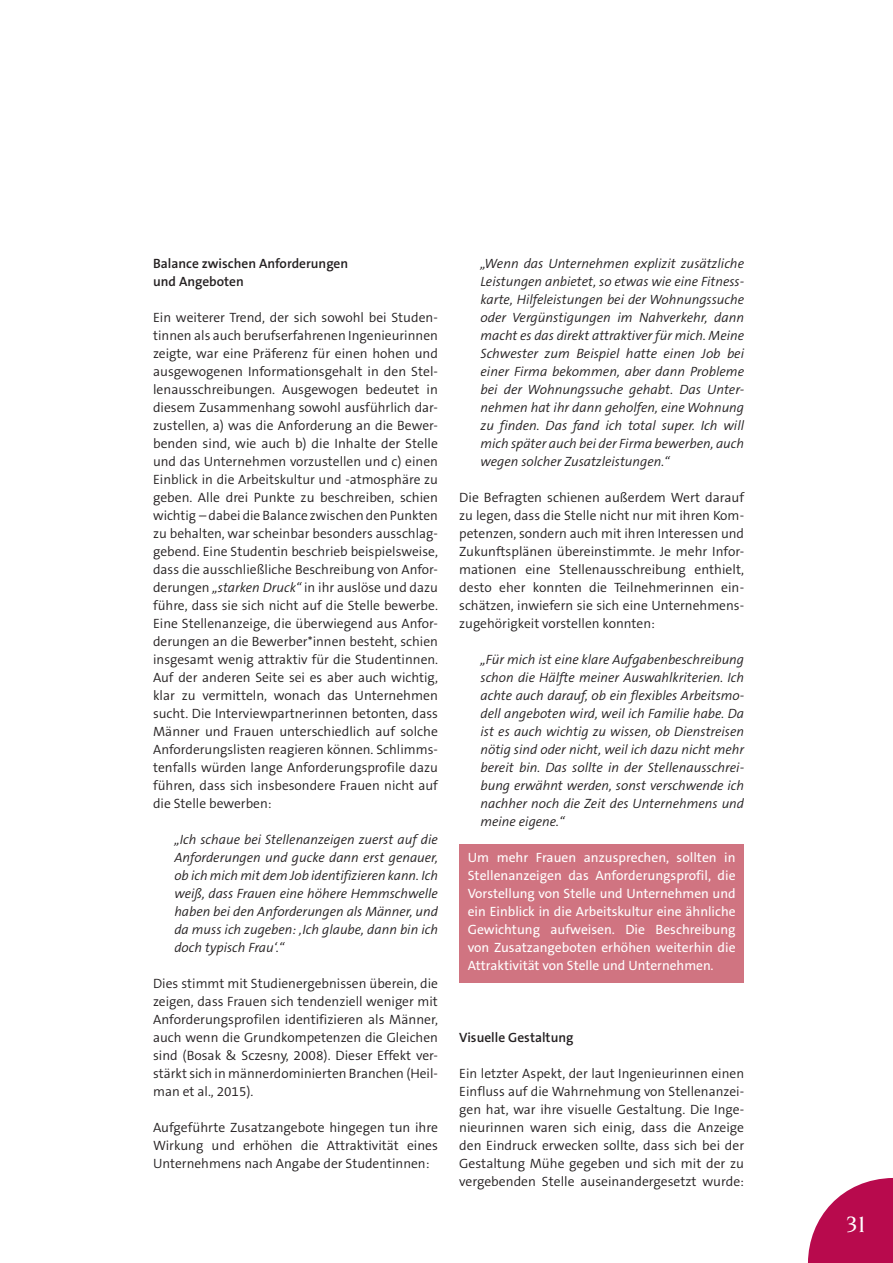
<style>
.page{position:relative;width:893px;height:1263px;background:#fff}
.page>*{position:absolute;margin:0;border:0;box-sizing:border-box;transform-origin:0 0}
.t1{font:500 24px "Novarese Pro";color:#fff}
.t2{font:300 13.5px/18px "The Sans B Plus W4";color:#231f20;text-align:justify}
.t3{font:italic 300 13.5px/18px "The Sans B Plus W4";color:#231f20;text-align:justify}
.t4{font:13.5px/18px "The Sans B Plus W5 Plain";color:#fff;text-align:justify}
.t5{font:600 13.5px/18px "The Sans B Plus W6";color:#231f20}
.s1{font-style:italic}
</style>
<div class="page">
<div style="left:459px;top:844px;width:285px;height:138px;background:#d07481"></div>
<svg style="left:808px;top:1178px;width:85px;height:85px"></svg>
<p class="t5" style="left:153px;top:255px;width:197px">Balance zwischen Anforderungen und Angeboten</p>
<p class="t2" style="left:153px;top:309px;width:286px">Ein weiterer Trend, der sich sowohl bei Studen&shy;tinnen als auch berufserfahrenen Ingenieurinnen zeigte, war eine Präferenz für einen hohen und ausgewogenen Informationsgehalt in den Stel&shy;lenausschreibungen. Ausgewogen bedeutet in diesem Zusammenhang sowohl ausführlich dar&shy;zustellen, a) was die Anforderung an die Bewer&shy;benden sind, wie auch b) die Inhalte der Stelle und das Unternehmen vorzustellen und c) einen Einblick in die Arbeitskultur und -atmosphäre zu geben. Alle drei Punkte zu beschreiben, schien wichtig – dabei die Balance zwischen den Punkten zu behalten, war scheinbar besonders ausschlag&shy;gebend. Eine Studentin beschrieb beispielsweise, dass die ausschließliche Beschreibung von Anfor&shy;derungen <span class="s1">„starken Druck“</span> in ihr auslöse und dazu führe, dass sie sich nicht auf die Stelle bewerbe.<br>Eine Stellenanzeige, die überwiegend aus Anfor&shy;derungen an die Bewerber*innen besteht, schien insgesamt wenig attraktiv für die Studentinnen.<br>Auf der anderen Seite sei es aber auch wichtig, klar zu vermitteln, wonach das Unternehmen sucht. Die Interviewpartnerinnen betonten, dass Männer und Frauen unterschiedlich auf solche Anforderungslisten reagieren können. Schlimms&shy;tenfalls würden lange Anforderungsprofile dazu führen, dass sich insbesondere Frauen nicht auf die Stelle bewerben:</p>
<p class="t3" style="left:174px;top:831px;width:265px">„Ich schaue bei Stellenanzeigen zuerst auf die Anforderungen und gucke dann erst genauer, ob ich mich mit dem Job identifizieren kann. Ich weiß, dass Frauen eine höhere Hemmschwelle haben bei den Anforderungen als Männer, und da muss ich zugeben: ‚Ich glaube, dann bin ich doch typisch Frau‘.“</p>
<p class="t2" style="left:153px;top:975px;width:286px">Dies stimmt mit Studienergebnissen überein, die zeigen, dass Frauen sich tendenziell weniger mit Anforderungsprofilen identifizieren als Männer, auch wenn die Grundkompetenzen die Gleichen sind (Bosak &amp; Sczesny, 2008). Dieser Effekt ver&shy;stärkt sich in männerdominierten Branchen (Heil&shy;man et al., 2015).</p>
<p class="t2" style="left:153px;top:1119px;width:286px">Aufgeführte Zusatzangebote hingegen tun ihre Wirkung und erhöhen die Attraktivität eines Unternehmens nach Angabe der Studentinnen:</p>
<p class="t3" style="left:480px;top:255px;width:265px">„Wenn das Unternehmen explizit zusätzliche Leistungen anbietet, so etwas wie eine Fitness&shy;karte, Hilfeleistungen bei der Wohnungssuche oder Vergünstigungen im Nahverkehr, dann macht es das direkt attraktiver für mich. Meine Schwester zum Beispiel hatte einen Job bei einer Firma bekommen, aber dann Probleme bei der Wohnungssuche gehabt. Das Unter&shy;nehmen hat ihr dann geholfen, eine Wohnung zu finden. Das fand ich total super. Ich will mich später auch bei der Firma bewerben, auch wegen solcher Zusatzleistungen.“</p>
<p class="t2" style="left:459px;top:489px;width:286px">Die Befragten schienen außerdem Wert darauf zu legen, dass die Stelle nicht nur mit ihren Kom&shy;petenzen, sondern auch mit ihren Interessen und Zukunftsplänen übereinstimmte. Je mehr Infor&shy;mationen eine Stellenausschreibung enthielt, desto eher konnten die Teilnehmerinnen ein&shy;schätzen, inwiefern sie sich eine Unternehmens&shy;zugehörigkeit vorstellen konnten:</p>
<p class="t3" style="left:480px;top:651px;width:265px">„Für mich ist eine klare Aufgabenbeschreibung schon die Hälfte meiner Auswahlkriterien. Ich achte auch darauf, ob ein flexibles Arbeitsmo&shy;dell angeboten wird, weil ich Familie habe. Da ist es auch wichtig zu wissen, ob Dienstreisen nötig sind oder nicht, weil ich dazu nicht mehr bereit bin. Das sollte in der Stellenausschrei&shy;bung erwähnt werden, sonst verschwende ich nachher noch die Zeit des Unternehmens und meine eigene.“</p>
<p class="t4" style="left:468px;top:849px;width:269px">Um mehr Frauen anzusprechen, sollten in Stellenanzeigen das Anforderungsprofil, die Vorstellung von Stelle und Unternehmen und ein Einblick in die Arbeitskultur eine ähnliche Gewichtung aufweisen. Die Beschreibung von Zusatzangeboten erhöhen weiterhin die Attraktivität von Stelle und Unternehmen.</p>
<p class="t5" style="left:459px;top:1029px;width:116px">Visuelle Gestaltung</p>
<p class="t2" style="left:459px;top:1065px;width:286px">Ein letzter Aspekt, der laut Ingenieurinnen einen Einfluss auf die Wahrnehmung von Stellenanzei&shy;gen hat, war ihre visuelle Gestaltung. Die Inge&shy;nieurinnen waren sich einig, dass die Anzeige den Eindruck erwecken sollte, dass sich bei der Gestaltung Mühe gegeben und sich mit der zu vergebenden Stelle auseinandergesetzt wurde:</p>
<h1 class="t1" style="left:846px;top:1210px;width:24px">31</h1>
</div>
